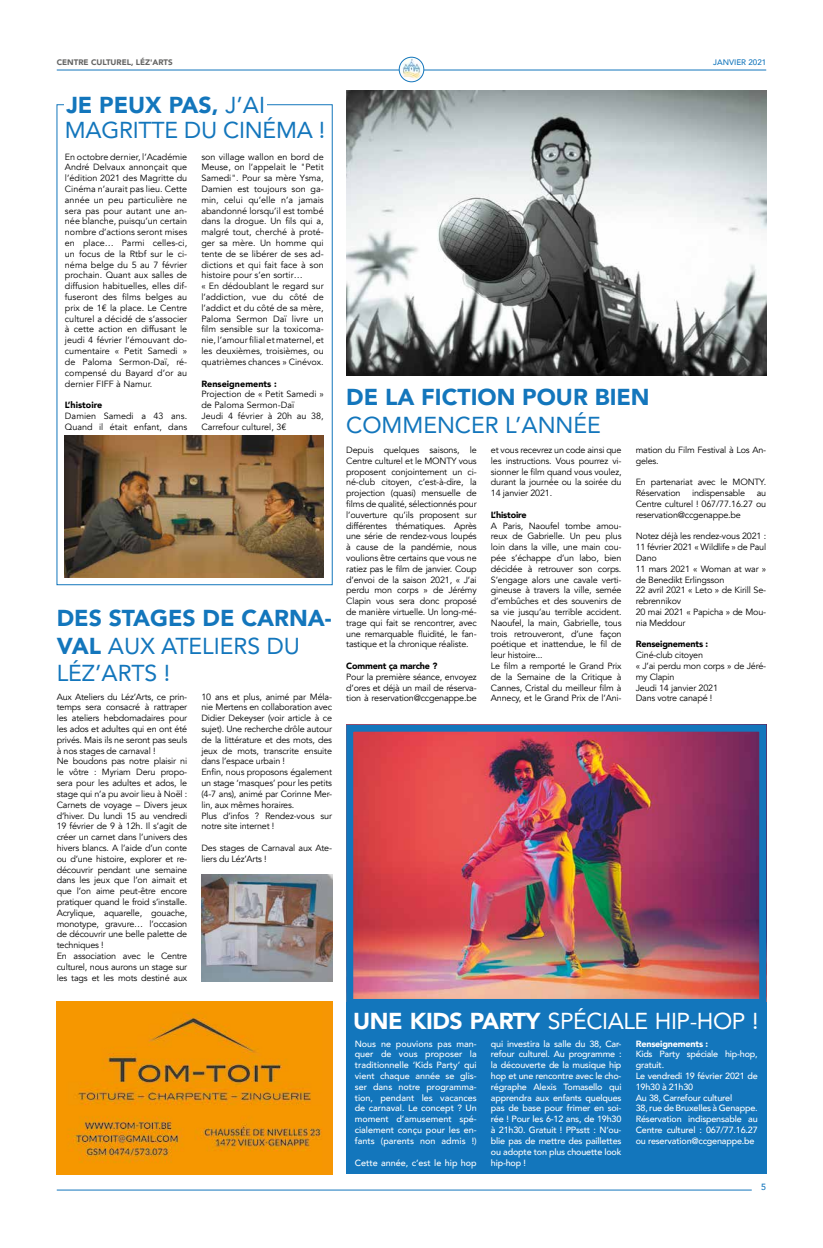
<style>
.page{position:relative;width:823px;height:1248px;background:#fff}
.page>*{position:absolute;margin:0;border:0;box-sizing:border-box;transform-origin:0 0}
.t1{font:23px/27.6px "Avenir";color:#1376bc}
.t2{font:23px "Avenir";letter-spacing:-.02em;color:#fff}
.t3{font:900 23px "Avenir";color:#1376bc}
.t4{font:9px/10.8px "Avenir";letter-spacing:-.02em;color:#000}
.t5{font:500 9px/10.8px "Avenir";letter-spacing:-.02em;color:#fff;text-align:justify}
.t6{font:9px/10.8px "Avenir";color:#000}
.t7{font:900 9px "Avenir";letter-spacing:-.02em;color:#000}
.t8{font:900 9px "Avenir";color:#000}
.t9{font:500 9px "Avenir";color:#fff}
.t10{font:900 9px "Avenir";letter-spacing:-.02em;color:#fff}
.t11{font:500 9px "Avenir";color:#1376bc}
.t12{font:900 8px "Avenir";color:#656564}
.t13{font:500 8px "Avenir";color:#1376bc}
.s1{font-weight:900}
</style>
<div class="page">
<hr style="left:57px;top:69px;width:708px;height:1px;background:#1376bc">
<hr style="left:57px;top:1189px;width:694px;height:1px;background:#1376bc">
<img style="left:399px;top:57px;width:24px;height:25px;border-radius:12px">
<div style="left:398px;top:57px;width:26px;height:25px;border:1px solid #1376bc;border-radius:50%"></div>
<img style="left:346px;top:91px;width:419px;height:285px">
<img style="left:64px;top:436px;width:259px;height:141px">
<img style="left:57px;top:1001px;width:275px;height:173px">
<div style="left:346px;top:848px;width:419px;height:326px;background:#1376bc"></div>
<img style="left:354px;top:732px;width:403px;height:265px">
<div style="left:346px;top:724px;width:419px;height:281px;border:7px solid #1376bc"></div>
<img style="left:201px;top:874px;width:131px;height:107px">
<p class="t12" style="left:57px;top:55px;width:117px">CENTRE CULTUREL, LÉZ'ARTS</p>
<h1 class="t1" style="left:65px;top:92px;width:262px;line-height:25.3px"><span class="s1">JE PEUX PAS,</span> J’AI<br>MAGRITTE DU CINÉMA !</h1>
<p class="t4" style="left:65px;top:151px;width:124px;text-align:justify">En octobre dernier, l’Académie André Delvaux annonçait que l’édition 2021 des Magritte du Cinéma n’aurait pas lieu. Cette année un peu particulière ne sera pas pour autant une an&shy;née blanche, puisqu’un certain nombre d’actions seront mises en place… Parmi celles-ci, un focus de la Rtbf sur le ci&shy;néma belge du 5 au 7 février prochain. Quant aux salles de diffusion habituelles, elles dif&shy;fuseront des films belges au prix de 1€ la place. Le Centre culturel a décidé de s’associer à cette action en diffusant le jeudi 4 février l’émouvant do&shy;cumentaire « Petit Samedi » de Paloma Sermon-Daï, ré&shy;compensé du Bayard d’or au dernier FIFF à Namur.</p>
<p class="t8" style="left:65px;top:397px;width:39px">L’histoire</p>
<p class="t6" style="left:65px;top:410px;width:124px">Damien Samedi a 43 ans.<br>Quand il était enfant, dans</p>
<p class="t6" style="left:201px;top:151px;width:124px">son village wallon en bord de<br>Meuse, on l’appelait le "Petit<br>Samedi". Pour sa mère Ysma,<br>Damien est toujours son ga&shy;min, celui qu’elle n’a jamais abandonné lorsqu’il est tombé dans la drogue. Un fils qui a, malgré tout, cherché à proté&shy;ger sa mère. Un homme qui tente de se libérer de ses ad&shy;dictions et qui fait face à son histoire pour s’en sortir…<br>« En dédoublant le regard sur l’addiction, vue du côté de l’addict et du côté de sa mère,<br>Paloma Sermon Daï livre un film sensible sur la toxicoma&shy;nie, l’amour filial et maternel, et les deuxièmes, troisièmes, ou quatrièmes chances » Cinévox.</p>
<p class="t8" style="left:201px;top:375px;width:77px">Renseignements :</p>
<p class="t6" style="left:201px;top:389px;width:124px">Projection de « Petit Samedi » de Paloma Sermon-Daï<br>Jeudi 4 février à 20h au 38,<br>Carrefour culturel, 3€</p>
<h1 class="t1" style="left:57px;top:603px;width:276px"><span class="s1">DES STAGES DE CARNA-<br>VAL</span> AUX ATELIERS DU<br>LÉZ’ARTS !</h1>
<p class="t4" style="left:57px;top:691px;width:132px">Aux Ateliers du Léz’Arts, ce prin&shy;temps sera consacré à rattraper les ateliers hebdomadaires pour les ados et adultes qui en ont été privés. Mais ils ne seront pas seuls à nos stages de carnaval !<br>Ne boudons pas notre plaisir ni le vôtre : Myriam Deru propo&shy;sera pour les adultes et ados, le stage qui n’a pu avoir lieu à Noël :<br>Carnets de voyage – Divers jeux d’hiver. Du lundi 15 au vendredi<br>19 février de 9 à 12h. Il s’agit de créer un carnet dans l’univers des hivers blancs. A l’aide d’un conte ou d’une histoire, explorer et re&shy;découvrir pendant une semaine dans les jeux que l’on aimait et que l’on aime peut-être encore pratiquer quand le froid s’installe.<br>Acrylique, aquarelle, gouache, monotype, gravure… l’occasion de découvrir une belle palette de techniques !<br>En association avec le Centre culturel, nous aurons un stage sur les tags et les mots destiné aux</p>
<p class="t4" style="left:201px;top:691px;width:132px">10 ans et plus, animé par Méla&shy;nie Mertens en collaboration avec<br>Didier Dekeyser (voir article à ce sujet). Une recherche drôle autour de la littérature et des mots, des jeux de mots, transcrite ensuite dans l’espace urbain !<br>Enfin, nous proposons également un stage ‘masques’ pour les petits (4-7 ans), animé par Corinne Mer&shy;lin, aux mêmes horaires.<br>Plus d’infos ? Rendez-vous sur notre site internet !</p>
<p class="t4" style="left:201px;top:842px;width:132px">Des stages de Carnaval aux Ate&shy;liers du Léz’Arts !</p>
<p class="t13" style="left:712px;top:55px;width:54px">JANVIER 2021</p>
<h1 class="t3" style="left:346px;top:377px;width:305px">DE LA FICTION POUR BIEN</h1>
<h1 class="t1" style="left:346px;top:410px;width:256px">COMMENCER L’ANNÉE</h1>
<p class="t4" style="left:346px;top:444px;width:132px;text-align:justify">Depuis quelques saisons, le Centre culturel et le MONTY vous proposent conjointement un ci&shy;né-club citoyen, c’est-à-dire, la projection (quasi) mensuelle de films de qualité, sélectionnés pour l’ouverture qu’ils proposent sur différentes thématiques. Après une série de rendez-vous loupés à cause de la pandémie, nous voulions être certains que vous ne ratiez pas le film de janvier. Coup d’envoi de la saison 2021, « J’ai perdu mon corps » de Jérémy Clapin vous sera donc proposé de manière virtuelle. Un long-mé&shy;trage qui fait se rencontrer, avec une remarquable fluidité, le fan&shy;tastique et la chronique réaliste.</p>
<p class="t7" style="left:346px;top:658px;width:93px">Comment ça marche ?</p>
<p class="t4" style="left:346px;top:671px;width:132px;text-align:justify">Pour la première séance, envoyez d’ores et déjà un mail de réserva&shy;tion à reservation@ccgenappe.be</p>
<p class="t4" style="left:490px;top:444px;width:132px;text-align:justify">et vous recevrez un code ainsi que les instructions. Vous pourrez vi&shy;sionner le film quand vous voulez, durant la journée ou la soirée du 14 janvier 2021.</p>
<p class="t7" style="left:490px;top:507px;width:37px">L’histoire</p>
<p class="t4" style="left:490px;top:520px;width:132px">A Paris, Naoufel tombe amou&shy;reux de Gabrielle. Un peu plus loin dans la ville, une main cou&shy;pée s’échappe d’un labo, bien décidée à retrouver son corps.<br>S’engage alors une cavale verti&shy;gineuse à travers la ville, semée d’embûches et des souvenirs de sa vie jusqu’au terrible accident.<br>Naoufel, la main, Gabrielle, tous trois retrouveront, d’une façon poétique et inattendue, le fil de leur histoire...<br>Le film a remporté le Grand Prix de la Semaine de la Critique à<br>Cannes, Cristal du meilleur film à<br>Annecy, et le Grand Prix de l’Ani-</p>
<p class="t4" style="left:635px;top:444px;width:132px">mation du Film Festival à Los An&shy;geles.</p>
<p class="t4" style="left:635px;top:477px;width:132px">En partenariat avec le MONTY.<br>Réservation</p>
<p class="t4" style="left:691px;top:487px;width:55px">indispensable</p>
<p class="t4" style="left:635px;top:487px;width:132px;text-align:justify;text-indent:121px">au Centre culturel ! 067/77.16.27 ou reservation@ccgenappe.be</p>
<p class="t4" style="left:635px;top:531px;width:132px">Notez déjà les rendez-vous 2021 :<br>11 février 2021 « Wildlife » de Paul<br>Dano<br>11 mars 2021 « Woman at war » de Benedikt Erlingsson<br>22 avril 2021 « Leto » de Kirill Se&shy;rebrennikov<br>20 mai 2021 « Papicha » de Mou&shy;nia Meddour</p>
<p class="t7" style="left:635px;top:636px;width:74px">Renseignements :</p>
<p class="t4" style="left:635px;top:649px;width:132px">Ciné-club citoyen<br>« J’ai perdu mon corps » de Jéré&shy;my Clapin<br>Jeudi 14 janvier 2021<br>Dans votre canapé !</p>
<h1 class="t2" style="left:353px;top:1002px;width:406px"><span class="s1">UNE KIDS PARTY</span> SPÉCIALE HIP-HOP !</h1>
<p class="t5" style="left:354px;top:1037px;width:123px">Nous ne pouvions pas man&shy;quer de vous proposer la traditionnelle ‘Kids Party’ qui vient chaque année se glis&shy;ser dans notre programma&shy;tion, pendant les vacances de carnaval. Le concept ? Un moment d’amusement spé&shy;cialement conçu pour les en&shy;fants (parents non admis !)</p>
<p class="t9" style="left:354px;top:1154px;width:123px">Cette année, c’est le hip hop</p>
<p class="t5" style="left:490px;top:1037px;width:132px">qui investira la salle du 38, Car&shy;refour culturel. Au programme : la découverte de la musique hip hop et une rencontre avec le cho&shy;régraphe Alexis Tomasello qui apprendra aux enfants quelques pas de base pour frimer en soi&shy;rée ! Pour les 6-12 ans, de 19h30 à 21h30. Gratuit ! PPsstt : N’ou&shy;blie pas de mettre des paillettes ou adopte ton plus chouette look hip-hop !</p>
<p class="t10" style="left:635px;top:1035px;width:74px">Renseignements :</p>
<p class="t5" style="left:635px;top:1048px;width:123px;text-align:left">Kids Party spéciale hip-hop, gratuit.<br>Le vendredi 19 février 2021 de<br>19h30 à 21h30<br>Au 38, Carrefour culturel<br>38, rue de Bruxelles à Genappe.<br>Réservation indispensable au<br>Centre culturel : 067/77.16.27 ou reservation@ccgenappe.be</p>
<p class="t11" style="left:760px;top:1179px;width:7px">5</p>
</div>
